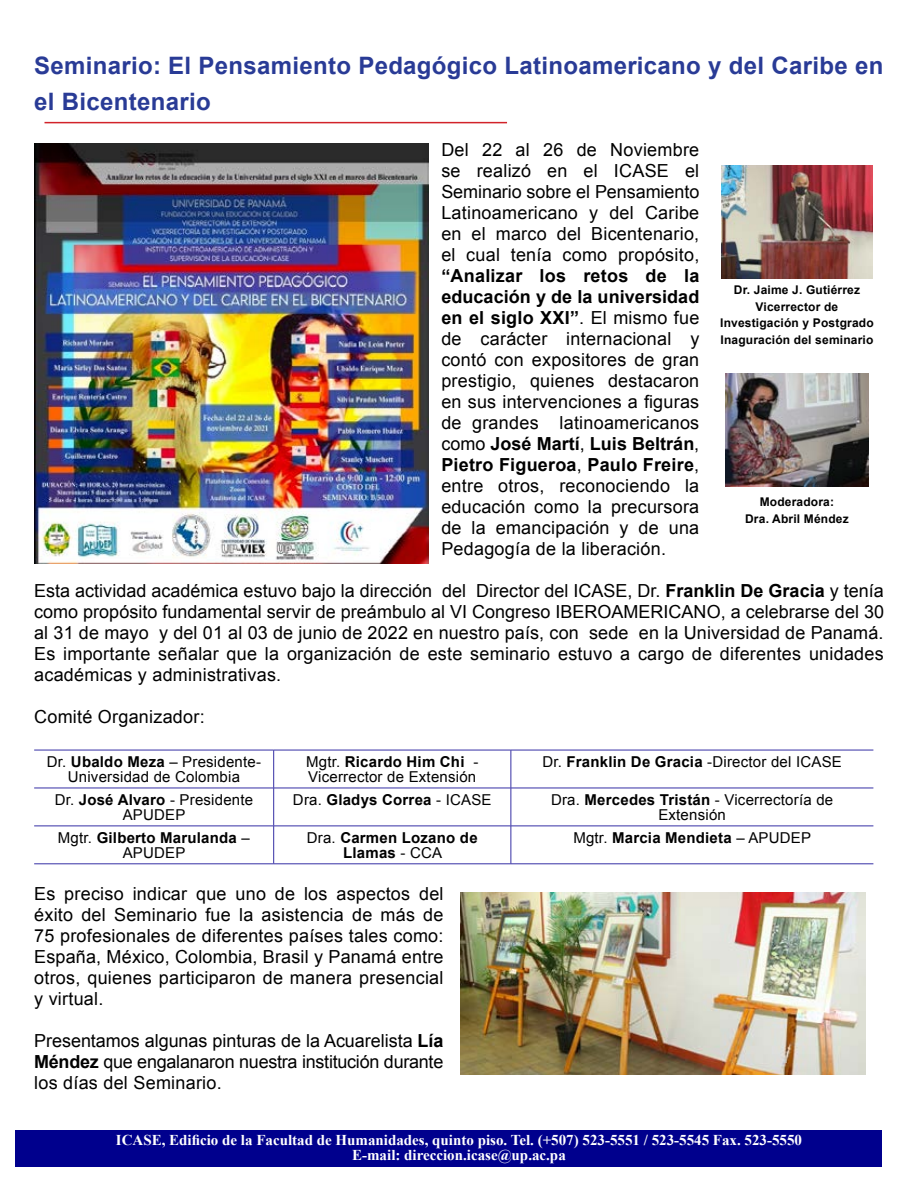
<style>
.page{position:relative;width:918px;height:1188px;background:#fff}
.page>*{position:absolute;margin:0;border:0;box-sizing:border-box;transform-origin:0 0}
.t1{font:700 24px/36px "Arial";letter-spacing:.015em;color:#293b96}
.t2{font:18px/21px "Arial";letter-spacing:.015em;color:#000;text-align:justify}
.t3{font:15px/15px "Arial";letter-spacing:.015em;color:#000;text-align:center}
.t4{font:700 15px/15px "Times New Roman";color:#fff;text-align:center}
.t5{font:700 15px/15px "Arial";letter-spacing:.015em;color:#000;text-align:center}
.t6{font:700 12px/16.5px "Arial";letter-spacing:.015em;color:#000;text-align:center}
.s1{font-weight:700}
.s2{font-weight:400}
</style>
<div class="page">
<hr style="left:34px;top:750px;width:240px;height:1px;background:#3630a5">
<hr style="left:274px;top:750px;width:237px;height:1px;background:#3630a5">
<hr style="left:273px;top:750px;width:1px;height:38px;background:#3630a5">
<hr style="left:511px;top:750px;width:362px;height:1px;background:#3630a5">
<hr style="left:511px;top:750px;width:1px;height:38px;background:#3630a5">
<hr style="left:34px;top:788px;width:240px;height:1px;background:#3630a5">
<hr style="left:274px;top:788px;width:237px;height:1px;background:#3630a5">
<hr style="left:273px;top:788px;width:1px;height:38px;background:#3630a5">
<hr style="left:511px;top:788px;width:362px;height:1px;background:#3630a5">
<hr style="left:511px;top:788px;width:1px;height:38px;background:#3630a5">
<hr style="left:34px;top:826px;width:240px;height:1px;background:#3630a5">
<hr style="left:274px;top:826px;width:237px;height:1px;background:#3630a5">
<hr style="left:273px;top:826px;width:1px;height:38px;background:#3630a5">
<hr style="left:511px;top:826px;width:362px;height:1px;background:#3630a5">
<hr style="left:511px;top:826px;width:1px;height:38px;background:#3630a5">
<hr style="left:34px;top:864px;width:240px;height:1px;background:#3630a5">
<hr style="left:274px;top:864px;width:237px;height:1px;background:#3630a5">
<hr style="left:511px;top:864px;width:362px;height:1px;background:#3630a5">
<hr style="left:45px;top:122px;width:462px;height:1px;background:#d2232a">
<img style="left:722px;top:165px;width:150px;height:114px">
<div style="left:15px;top:1130px;width:867px;height:36px;background:#00008d"></div>
<img style="left:725px;top:373px;width:144px;height:113px">
<img style="left:461px;top:892px;width:405px;height:182px">
<img style="left:34px;top:143px;width:395px;height:421px">
<h1 class="t1" style="left:34px;top:49px;width:851px">Seminario: El Pensamiento Pedagógico Latinoamericano y del Caribe en el Bicentenario</h1>
<p class="t2" style="left:441px;top:139px;width:260px">Del 22 al 26 de Noviembre se realizó en el ICASE el Seminario sobre el Pensamiento Latinoamericano y del Caribe en el marco del Bicentenario, el cual tenía como propósito,</p>
<p class="t2" style="left:441px;top:265px;width:260px"><span class="s1">“Analizar los retos de la educación y de la universidad en el siglo XXI”</span>. El mismo fue de carácter internacional y contó con expositores de gran prestigio, quienes destacaron en sus intervenciones a figuras de grandes latinoamericanos como <span class="s1">José Martí</span>, <span class="s1">Luis Beltrán</span>, <span class="s1">Pietro Figueroa</span>, <span class="s1">Paulo Freire</span>, entre otros, reconociendo la educación como la precursora de la emancipación y de una Pedagogía de la liberación.</p>
<p class="t6" style="left:720px;top:282px;width:155px">Dr. Jaime J. Gutiérrez<br>Vicerrector de<br>Investigación y Postgrado<br>Inaguración del seminario</p>
<p class="t6" style="left:745px;top:494px;width:105px">Moderadora:<br>Dra. Abril Méndez</p>
<p class="t2" style="left:34px;top:580px;width:851px">Esta actividad académica estuvo bajo la dirección del Director del ICASE, Dr. <span class="s1">Franklin De Gracia</span> y tenía como propósito fundamental servir de preámbulo al VI Congreso IBEROAMERICANO, a celebrarse del 30 al 31 de mayo y del 01 al 03 de junio de 2022 en nuestro país, con sede en la Universidad de Panamá.<br>Es importante señalar que la organización de este seminario estuvo a cargo de diferentes unidades académicas y administrativas.</p>
<p class="t2" style="left:34px;top:706px;width:172px">Comité Organizador:</p>
<p class="t3" style="left:47px;top:754px;width:216px">Dr. <span class="s1">Ubaldo Meza</span> – Presidente-<br>Universidad de Colombia</p>
<p class="t3" style="left:306px;top:754px;width:174px;text-align:left">Mgtr. <span class="s1">Ricardo Him Chi</span> -<br>Vicerrector de Extensión</p>
<p class="t3" style="left:542px;top:754px;width:301px">Dr. <span class="s1">Franklin De Gracia</span> -Director del ICASE</p>
<p class="t3" style="left:55px;top:792px;width:200px">Dr. <span class="s1">José Alvaro</span> - Presidente<br>APUDEP</p>
<p class="t5" style="left:293px;top:793px;width:200px"><span class="s2">Dra.</span> Gladys Correa <span class="s2">- ICASE</span></p>
<p class="t3" style="left:551px;top:792px;width:284px">Dra. <span class="s1">Mercedes Tristán</span> - Vicerrectoría de<br>Extensión</p>
<p class="t5" style="left:58px;top:830px;width:193px"><span class="s2">Mgtr.</span> Gilberto Marulanda <span class="s2">–<br>APUDEP</span></p>
<p class="t5" style="left:307px;top:830px;width:172px"><span class="s2">Dra.</span> Carmen Lozano de<br>Llamas <span class="s2">- CCA</span></p>
<p class="t5" style="left:573px;top:830px;width:239px"><span class="s2">Mgtr.</span> Marcia Mendieta <span class="s2">– APUDEP</span></p>
<p class="t2" style="left:34px;top:883px;width:411px">Es preciso indicar que uno de los aspectos del éxito del Seminario fue la asistencia de más de 75 profesionales de diferentes países tales como:<br>España, México, Colombia, Brasil y Panamá entre otros, quienes participaron de manera presencial y virtual.</p>
<p class="t2" style="left:34px;top:1030px;width:411px">Presentamos algunas pinturas de la Acuarelista <span class="s1">Lía Méndez</span> que engalanaron nuestra institución durante los días del Seminario.</p>
<p class="t4" style="left:116px;top:1132px;width:688px">ICASE, Edificio de la Facultad de Humanidades, quinto piso. Tel. (+507) 523-5551 / 523-5545 Fax. 523-5550<br>E-mail: direccion.icase@up.ac.pa</p>
</div>
